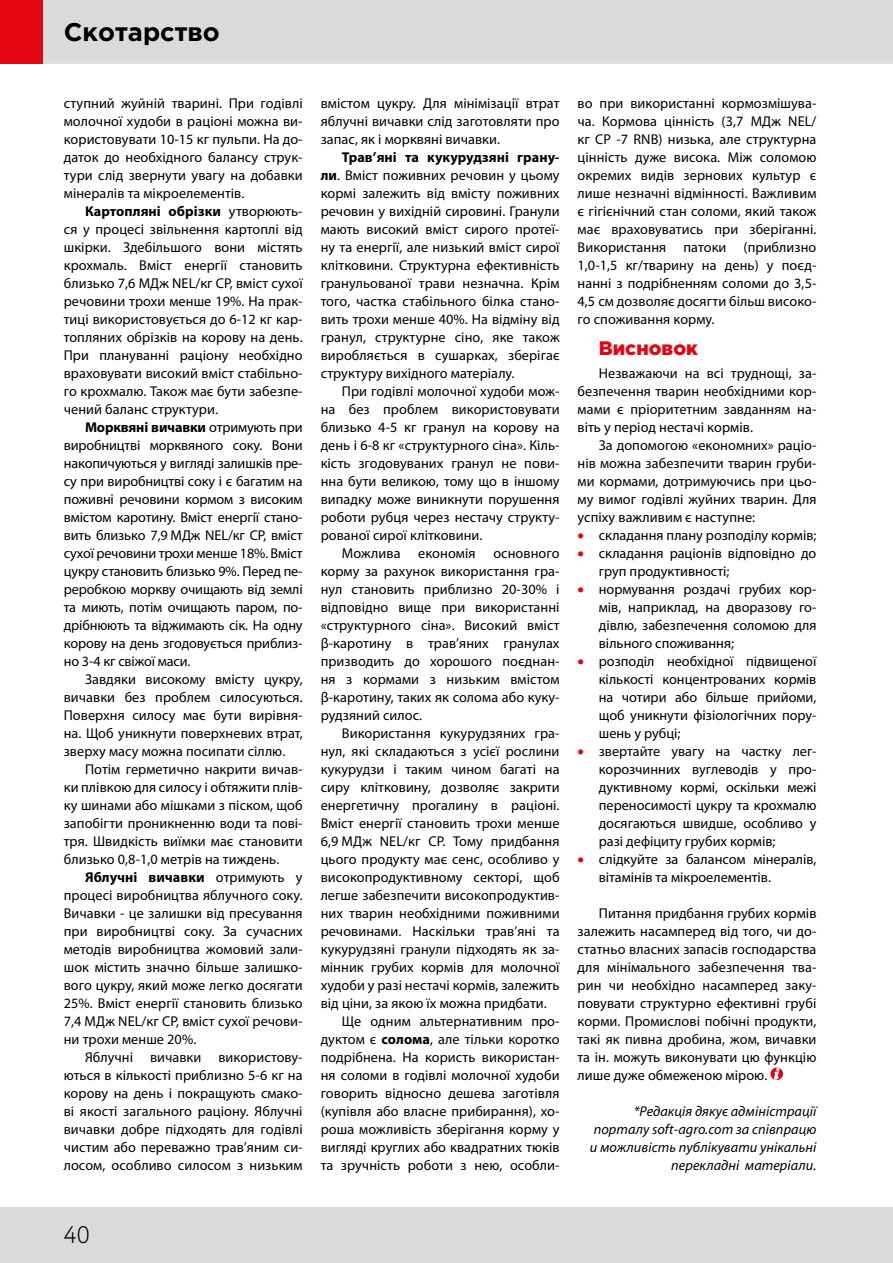
<style>
.page{position:relative;width:893px;height:1263px;background:#fff}
.page>*{position:absolute;margin:0;border:0;box-sizing:border-box;transform-origin:0 0}
.t1{font:700 25.5px "Gotham Pro";color:#000}
.t2{font:300 24px "Circe";color:#000}
.t3{font:900 19.5px "Gotham Pro";color:#e30613}
.t4{font:14.25px/18px "Myriad Pro";letter-spacing:.005em;color:#000;text-align:justify}
.t5{font:italic 14.25px/18px "Myriad Pro";letter-spacing:.005em;color:#000;text-align:right}
.s1{font-weight:700}
.s2{color:#e30613}
</style>
<div class="page">
<div style="left:0;top:1208px;width:893px;height:55px;background:#dadada"></div>
<div style="left:0;top:0;width:893px;height:64px;background:#dadada"></div>
<div style="left:0;top:0;width:43px;height:64px;background:#e30613"></div>
<svg style="left:770px;top:1067px;width:13px;height:13px"></svg>
<svg style="left:774px;top:1068px;width:5px;height:11px"></svg>
<h1 class="t1" style="left:64px;top:17px;width:158px">Скотарство</h1>
<p class="t4" style="left:64px;top:94px;width:240px">ступний жуйній тварині. При годівлі молочної худоби в раціоні можна ви&shy;користовувати 10-15 кг пульпи. На до&shy;даток до необхідного балансу струк&shy;тури слід звернути увагу на добавки мінералів та мікроелементів.</p>
<p class="t4" style="left:64px;top:202px;width:240px;text-indent:21px"><span class="s1">Картопляні обрізки</span> утворюють&shy;ся у процесі звільнення картоплі від шкірки. Здебільшого вони містять крохмаль. Вміст енергії становить близько 7,6 МДж NEL/кг СР, вміст сухої речовини трохи менше 19%. На прак&shy;тиці використовується до 6-12 кг кар&shy;топляних обрізків на корову на день.<br>При плануванні раціону необхідно враховувати високий вміст стабільно&shy;го крохмалю. Також має бути забезпе&shy;чений баланс структури.</p>
<p class="t4" style="left:64px;top:418px;width:240px;text-indent:21px"><span class="s1">Морквяні вичавки</span> отримують при виробництві морквяного соку. Вони накопичуються у вигляді залишків пре&shy;су при виробництві соку і є багатим на поживні речовини кормом з високим вмістом каротину. Вміст енергії стано&shy;вить близько 7,9 МДж NEL/кг СР, вміст сухої речовини трохи менше 18%. Вміст цукру становить близько 9%. Перед пе&shy;реробкою моркву очищають від землі та миють, потім очищають паром, по&shy;дрібнюють та віджимають сік. На одну корову на день згодовується приблиз&shy;но 3-4 кг свіжої маси.</p>
<p class="t4" style="left:64px;top:670px;width:240px;text-indent:21px">Завдяки високому вмісту цукру, вичавки без проблем силосуються.<br>Поверхня силосу має бути вирівня&shy;на. Щоб уникнути поверхневих втрат, зверху масу можна посипати сіллю.</p>
<p class="t4" style="left:64px;top:760px;width:240px;text-indent:21px">Потім герметично накрити вичав&shy;ки плівкою для силосу і обтяжити плів&shy;ку шинами або мішками з піском, щоб запобігти проникненню води та пові&shy;тря. Швидкість виїмки має становити близько 0,8-1,0 метрів на тиждень.</p>
<p class="t4" style="left:64px;top:868px;width:240px;text-indent:21px"><span class="s1">Яблучні вичавки</span> отримують у процесі виробництва яблучного соку.<br>Вичавки - це залишки від пресування при виробництві соку. За сучасних методів виробництва жомовий зали&shy;шок містить значно більше залишко&shy;вого цукру, який може легко досягати 25%. Вміст енергії становить близько 7,4 МДж NEL/кг СР, вміст сухої речови&shy;ни трохи менше 20%.</p>
<p class="t4" style="left:64px;top:1048px;width:240px;text-indent:21px">Яблучні вичавки використову&shy;ються в кількості приблизно 5-6 кг на корову на день і покращують смако&shy;ві якості загального раціону. Яблучні вичавки добре підходять для годівлі чистим або переважно трав’яним си&shy;лосом, особливо силосом з низьким</p>
<p class="t4" style="left:321px;top:94px;width:240px">вмістом цукру. Для мінімізації втрат яблучні вичавки слід заготовляти про запас, як і морквяні вичавки.</p>
<p class="t4" style="left:321px;top:148px;width:240px;text-indent:21px"><span class="s1">Трав’яні та кукурудзяні грану&shy;ли</span>. Вміст поживних речовин у цьому кормі залежить від вмісту поживних речовин у вихідній сировині. Гранули мають високий вміст сирого протеї&shy;ну та енергії, але низький вміст сирої клітковини. Структурна ефективність гранульованої трави незначна. Крім того, частка стабільного білка стано&shy;вить трохи менше 40%. На відміну від гранул, структурне сіно, яке також виробляється в сушарках, зберігає структуру вихідного матеріалу.</p>
<p class="t4" style="left:321px;top:382px;width:240px;text-indent:21px">При годівлі молочної худоби мож&shy;на без проблем використовувати близько 4-5 кг гранул на корову на день і 6-8 кг «структурного сіна». Кіль&shy;кість згодовуваних гранул не пови&shy;нна бути великою, тому що в іншому випадку може виникнути порушення роботи рубця через нестачу структу&shy;рованої сирої клітковини.</p>
<p class="t4" style="left:321px;top:544px;width:240px;text-indent:21px">Можлива економія основного корму за рахунок використання гра&shy;нул становить приблизно 20-30% і відповідно вище при використанні «структурного сіна». Високий вміст β-каротину в трав’яних гранулах призводить до хорошого поєднан&shy;ня з кормами з низьким вмістом β-каротину, таких як солома або куку&shy;рудзяний силос.</p>
<p class="t4" style="left:342px;top:724px;width:219px">Використання кукурудзяних гра-</p>
<p class="t4" style="left:321px;top:742px;width:240px">нул, які складаються з усієї рослини</p>
<p class="t4" style="left:321px;top:760px;width:240px">кукурудзи і таким чином багаті на</p>
<p class="t4" style="left:321px;top:778px;width:240px">сиру клітковину, дозволяє закрити</p>
<p class="t4" style="left:321px;top:796px;width:240px">енергетичну прогалину в раціоні.</p>
<p class="t4" style="left:321px;top:814px;width:240px">Вміст енергії становить трохи менше</p>
<p class="t4" style="left:321px;top:832px;width:240px">6,9 МДж NEL/кг СР. Тому придбання</p>
<p class="t4" style="left:321px;top:850px;width:240px">цього продукту має сенс, особливо у</p>
<p class="t4" style="left:321px;top:868px;width:240px">високопродуктивному секторі, щоб</p>
<p class="t4" style="left:321px;top:886px;width:240px">легше забезпечити високопродуктив-</p>
<p class="t4" style="left:321px;top:904px;width:240px">них тварин необхідними поживними</p>
<p class="t4" style="left:321px;top:922px;width:240px">речовинами. Наскільки трав’яні та</p>
<p class="t4" style="left:321px;top:940px;width:240px">кукурудзяні гранули підходять як за-</p>
<p class="t4" style="left:321px;top:958px;width:240px">мінник грубих кормів для молочної</p>
<p class="t4" style="left:321px;top:976px;width:240px">худоби у разі нестачі кормів, залежить</p>
<p class="t4" style="left:321px;top:994px;width:228px">від ціни, за якою їх можна придбати.</p>
<p class="t4" style="left:342px;top:1012px;width:219px">Ще одним альтернативним про-</p>
<p class="t4" style="left:321px;top:1030px;width:240px">дуктом є <span class="s1">солома</span>, але тільки коротко</p>
<p class="t4" style="left:321px;top:1048px;width:240px">подрібнена. На користь використан-</p>
<p class="t4" style="left:321px;top:1066px;width:240px">ня соломи в годівлі молочної худоби</p>
<p class="t4" style="left:321px;top:1084px;width:240px">говорить відносно дешева заготівля</p>
<p class="t4" style="left:321px;top:1102px;width:240px">(купівля або власне прибирання), хо-</p>
<p class="t4" style="left:321px;top:1120px;width:240px">роша можливість зберігання корму у</p>
<p class="t4" style="left:321px;top:1138px;width:240px">вигляді круглих або квадратних тюків</p>
<p class="t4" style="left:321px;top:1156px;width:240px">та зручність роботи з нею, особли-</p>
<p class="t4" style="left:578px;top:94px;width:240px">во при використанні кормозмішува&shy;ча. Кормова цінність (3,7 МДж NEL/ кг СР -7 RNB) низька, але структурна цінність дуже висока. Між соломою окремих видів зернових культур є лише незначні відмінності. Важливим є гігієнічний стан соломи, який також має враховуватись при зберіганні.<br>Використання патоки (приблизно 1,0-1,5 кг/тварину на день) у поєд&shy;нанні з подрібненням соломи до 3,5- 4,5 см дозволяє досягти більш високо&shy;го споживання корму.</p>
<h3 class="t3" style="left:599px;top:337px;width:101px">Висновок</h3>
<p class="t4" style="left:578px;top:364px;width:240px;text-indent:21px">Незважаючи на всі труднощі, за&shy;безпечення тварин необхідними кор&shy;мами є пріоритетним завданням на&shy;віть у період нестачі кормів.</p>
<p class="t4" style="left:578px;top:436px;width:240px;text-indent:21px">За допомогою «економних» раціо&shy;нів можна забезпечити тварин груби&shy;ми кормами, дотримуючись при цьо&shy;му вимог годівлі жуйних тварин. Для успіху важливим є наступне:</p>
<p class="t4" style="left:578px;top:526px;width:240px"><span class="s2">•</span> складання плану розподілу кормів;</p>
<p class="t4" style="left:599px;top:544px;width:219px;text-indent:-21px"><span class="s2">•</span> складання раціонів відповідно до груп продуктивності;</p>
<p class="t4" style="left:599px;top:580px;width:219px;text-indent:-21px"><span class="s2">•</span> нормування роздачі грубих кор&shy;мів, наприклад, на дворазову го&shy;дівлю, забезпечення соломою для вільного споживання;</p>
<p class="t4" style="left:599px;top:652px;width:219px;text-indent:-21px"><span class="s2">•</span> розподіл необхідної підвищеної кількості концентрованих кормів на чотири або більше прийоми, щоб уникнути фізіологічних пору&shy;шень у рубці;</p>
<p class="t4" style="left:599px;top:742px;width:219px;text-indent:-21px"><span class="s2">•</span> звертайте увагу на частку лег&shy;корозчинних вуглеводів у про&shy;дуктивному кормі, оскільки межі переносимості цукру та крохмалю досягаються швидше, особливо у разі дефіциту грубих кормів;</p>
<p class="t4" style="left:599px;top:850px;width:219px;text-indent:-21px"><span class="s2">•</span> слідкуйте за балансом мінералів, вітамінів та мікроелементів.</p>
<p class="t4" style="left:578px;top:904px;width:240px;text-indent:21px">Питання придбання грубих кормів залежить насамперед від того, чи до&shy;статньо власних запасів господарства для мінімального забезпечення тва&shy;рин чи необхідно насамперед заку&shy;повувати структурно ефективні грубі корми. Промислові побічні продукти, такі як пивна дробина, жом, вичавки та ін. можуть виконувати цю функцію лише дуже обмеженою мірою.</p>
<p class="t5" style="left:590px;top:1102px;width:228px">*Редакція дякує адміністрації порталу soft-agro.com за співпрацю и можливість публікувати унікальні перекладні матеріали.</p>
<h2 class="t2" style="left:64px;top:1218px;width:28px">40</h2>
</div>
